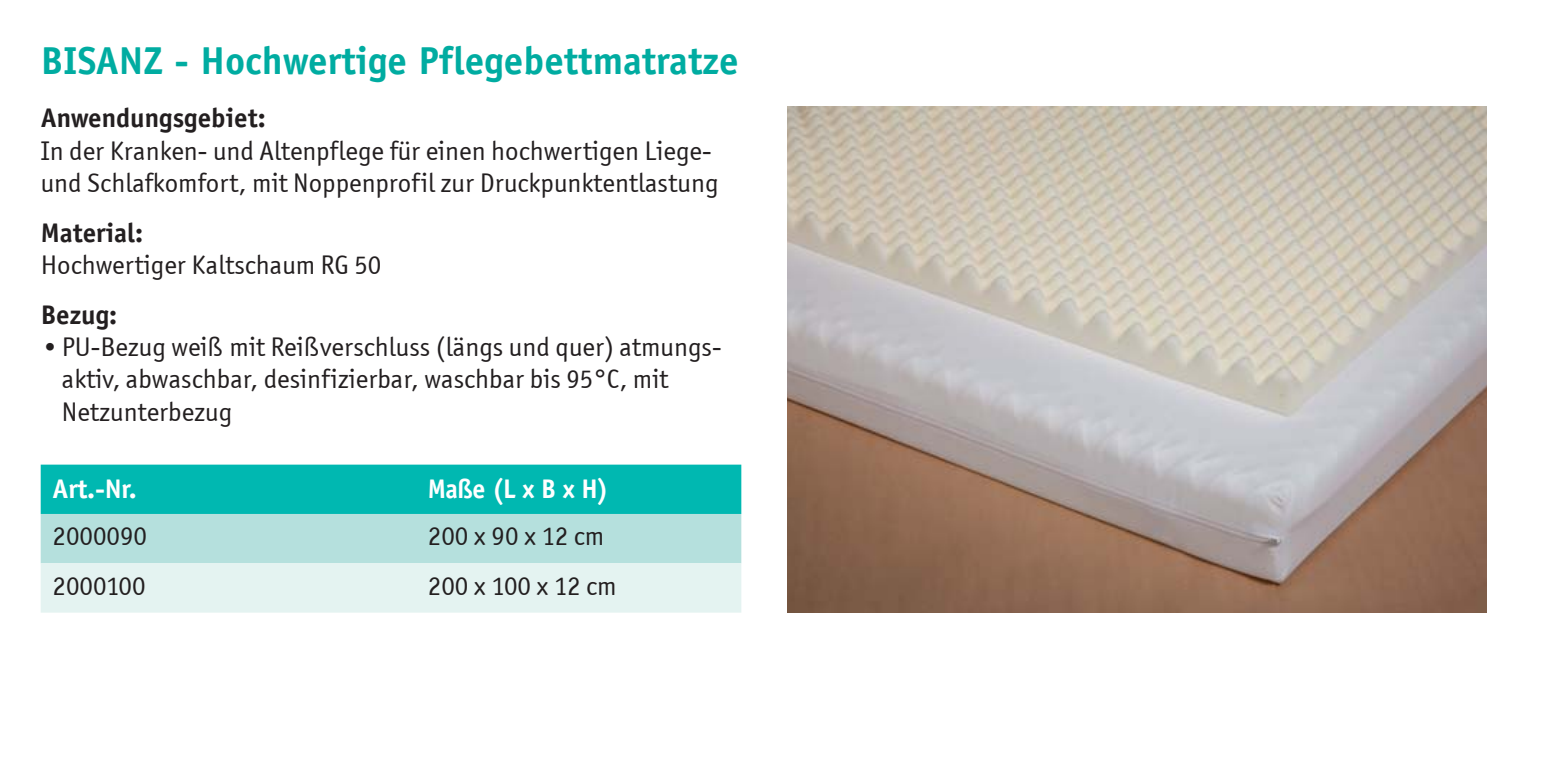
<style>
.page{position:relative;width:1546px;height:767px;background:#fff}
.page>*{position:absolute;margin:0;border:0;box-sizing:border-box;transform-origin:0 0}
.t1{font:700 39px "Officina Sans";color:#00aca1}
.t2{font:27px/32.4px "Officina Sans ITCTT Book";color:#231f20}
.t3{font:700 27px "Officina Sans";color:#231f20}
.t4{font:700 27px "Officina Sans";letter-spacing:-.015em;color:#fff;scale:.96 1}
.t5{font:700 27px "Officina Sans";letter-spacing:-.015em;color:#fff}
</style>
<div class="page">
<img style="left:787px;top:107px;width:700px;height:506px">
<svg style="left:41px;top:464px;width:700px;height:148px;background:#88d9d5"></svg>
<h1 class="t1" style="left:41px;top:46px;width:699px">BISANZ - Hochwertige Pflegebettmatratze</h1>
<p class="t3" style="left:41px;top:108px;width:227px">Anwendungsgebiet:</p>
<p class="t2" style="left:41px;top:134px;width:679px">In der Kranken- und Altenpflege für einen hochwertigen Liege&shy;und Schlafkomfort, mit Noppenprofil zur Druckpunktentlastung</p>
<p class="t3" style="left:41px;top:222px;width:104px">Material:</p>
<p class="t2" style="left:41px;top:249px;width:342px">Hochwertiger Kaltschaum RG 50</p>
<p class="t3" style="left:41px;top:304px;width:78px">Bezug:</p>
<p class="t2" style="left:62px;top:330px;width:661px;text-indent:-21px">• PU-Bezug weiß mit Reißverschluss (längs und quer) atmungs&shy;aktiv, abwaschbar, desinfizierbar, waschbar bis 95°C, mit<br>Netzunterbezug</p>
<p class="t5" style="left:53px;top:478px;width:86px">Art.-Nr.</p>
<p class="t4" style="left:428px;top:478px;width:190px">Maße (L x B x H)</p>
<p class="t2" style="left:53px;top:520px;width:96px">2000090</p>
<p class="t2" style="left:428px;top:520px;width:178px">200 x 90 x 12 cm</p>
<p class="t2" style="left:53px;top:569px;width:95px">2000100</p>
<p class="t2" style="left:428px;top:569px;width:190px">200 x 100 x 12 cm</p>
</div>
